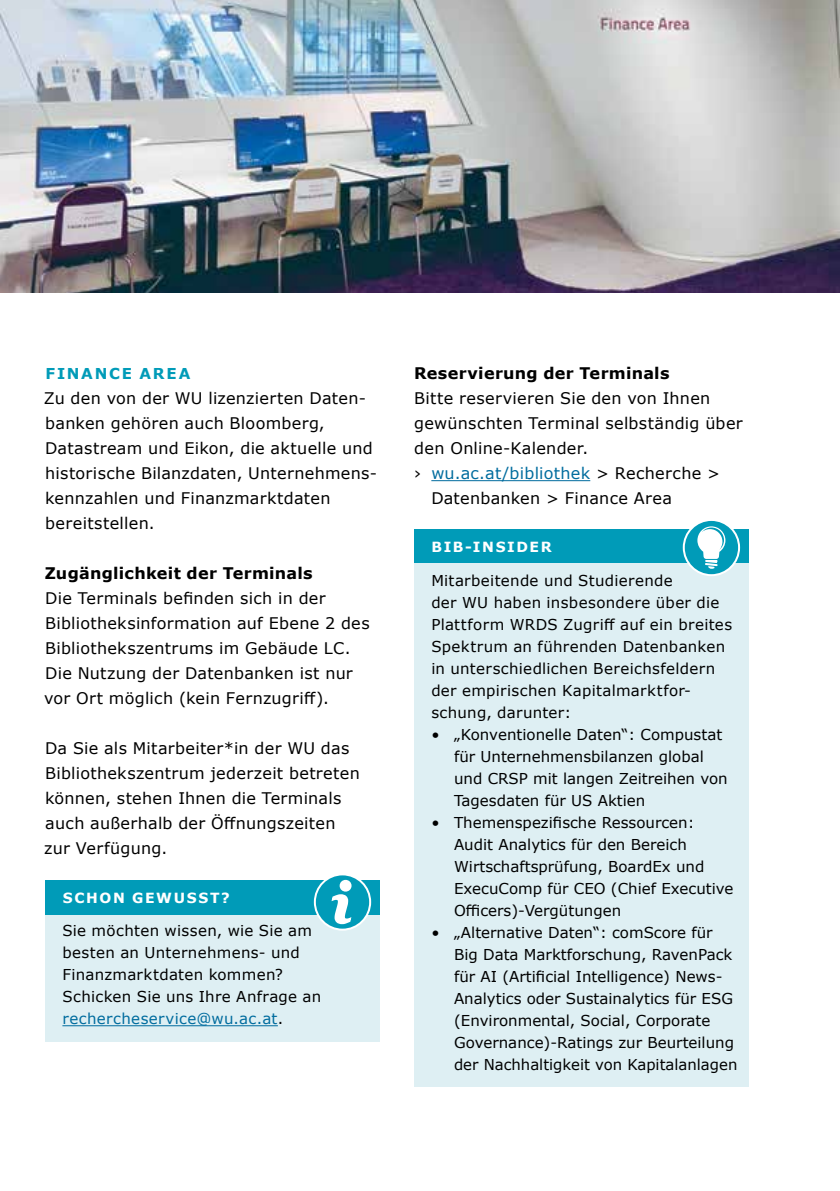
<style>
.page{position:relative;width:840px;height:1191px;background:#fff}
.page>*{position:absolute;margin:0;border:0;box-sizing:border-box;transform-origin:0 0}
.t1{font:16px/25px "Verdana";letter-spacing:.015em;color:#000}
.t2{font:700 16px "Verdana";letter-spacing:.015em;color:#000}
.t3{font:16px "Verdana";letter-spacing:.015em;color:#006c9e}
.t4{font:15px/22px "Verdana";color:#000}
.t5{font:15px/22px "Verdana";letter-spacing:.02em;color:#000}
.t6{font:700 15px "Verdana";letter-spacing:.115em;color:#009bb8}
.t7{font:700 14px "Verdana";letter-spacing:.115em;color:#fff}
.s1{color:#006c9e}
.s2{color:#000}
</style>
<div class="page">
<hr style="left:431px;top:480px;width:159px;height:1px;background:#006c9e">
<div style="left:45px;top:880px;width:335px;height:34px;background:#009bb8"></div>
<div style="left:45px;top:914px;width:335px;height:127px;background:#deeff3"></div>
<hr style="left:62px;top:1025px;width:216px;height:1px;background:#006c9e">
<div style="left:315px;top:874px;width:55px;height:55px;background:#009bb8;border-radius:50%"></div>
<div style="left:314px;top:873px;width:57px;height:57px;border:2px solid #fff;border-radius:50%"></div>
<svg style="left:330px;top:879px;width:22px;height:46px"></svg>
<img style="left:0;top:0;width:839px;height:292px">
<div style="left:414px;top:529px;width:334px;height:34px;background:#009bb8"></div>
<div style="left:414px;top:563px;width:334px;height:523px;background:#deeff3"></div>
<div style="left:683px;top:520px;width:55px;height:55px;background:#009bb8;border-radius:50%"></div>
<div style="left:682px;top:519px;width:57px;height:57px;border:2px solid #fff;border-radius:50%"></div>
<svg style="left:697px;top:526px;width:28px;height:43px"></svg>
<p class="t6" style="left:45px;top:363px;width:146px">FINANCE AREA</p>
<p class="t1" style="left:44px;top:386px;width:334px">Zu den von der WU lizenzierten Daten&shy;banken gehören auch Bloomberg, Datastream und Eikon, die aktuelle und historische Bilanzdaten, Unternehmens&shy;kennzahlen und Finanzmarktdaten bereitstellen.</p>
<p class="t2" style="left:45px;top:562px;width:269px">Zugänglichkeit der Terminals</p>
<p class="t1" style="left:44px;top:586px;width:327px">Die Terminals befinden sich in der Bibliotheksinformation auf Ebene 2 des Bibliothekszentrums im Gebäude LC.<br>Die Nutzung der Datenbanken ist nur vor Ort möglich (kein Fernzugriff).</p>
<p class="t1" style="left:44px;top:736px;width:317px">Da Sie als Mitarbeiter*in der WU das<br>Bibliothekszentrum jederzeit betreten können, stehen Ihnen die Terminals auch außerhalb der Öffnungszeiten zur Verfügung.</p>
<p class="t7" style="left:63px;top:888px;width:169px">SCHON GEWUSST?</p>
<p class="t5" style="left:62px;top:919px;width:260px">Sie möchten wissen, wie Sie am besten an Unternehmens- und<br>Finanzmarktdaten kommen?<br>Schicken Sie uns Ihre Anfrage an <span class="s1">rechercheservice@wu.ac.at</span>.</p>
<p class="t2" style="left:414px;top:362px;width:257px">Reservierung der Terminals</p>
<p class="t1" style="left:414px;top:386px;width:298px">Bitte reservieren Sie den von Ihnen</p>
<p class="t1" style="left:414px;top:411px;width:330px">gewünschten Terminal selbständig über</p>
<p class="t1" style="left:414px;top:436px;width:175px">den Online-Kalender.</p>
<p class="t3" style="left:414px;top:462px;width:307px"><span class="s2">›</span> wu.ac.at/bibliothek <span class="s2">&gt; Recherche &gt;</span></p>
<p class="t1" style="left:431px;top:486px;width:242px">Datenbanken &gt; Finance Area</p>
<p class="t7" style="left:431px;top:537px;width:122px">BIB-INSIDER</p>
<p class="t5" style="left:431px;top:569px;width:302px">Mitarbeitende und Studierende<br>der WU haben insbesondere über die Plattform WRDS Zugriff auf ein breites Spektrum an führenden Datenbanken in unterschiedlichen Bereichsfeldern der empirischen Kapitalmarktfor&shy;schung, darunter:</p>
<p class="t4" style="left:454px;top:723px;width:275px;text-indent:-23px">• „Konventionelle Daten“: Compustat für Unternehmensbilanzen global und CRSP mit langen Zeitreihen von<br>Tagesdaten für US Aktien</p>
<p class="t4" style="left:454px;top:811px;width:281px;text-indent:-23px">• Themenspezifische Ressourcen:<br>Audit Analytics für den Bereich<br>Wirtschaftsprüfung, BoardEx und<br>ExecuComp für CEO (Chief Executive<br>Officers)-Vergütungen</p>
<p class="t4" style="left:454px;top:921px;width:285px;text-indent:-23px">• „Alternative Daten“: comScore für Big Data Marktforschung, RavenPack für AI (Artificial Intelligence) News-Analytics oder Sustainalytics für ESG (Environmental, Social, Corporate Governance)-Ratings zur Beurteilung der Nachhaltigkeit von Kapitalanlagen</p>
</div>
